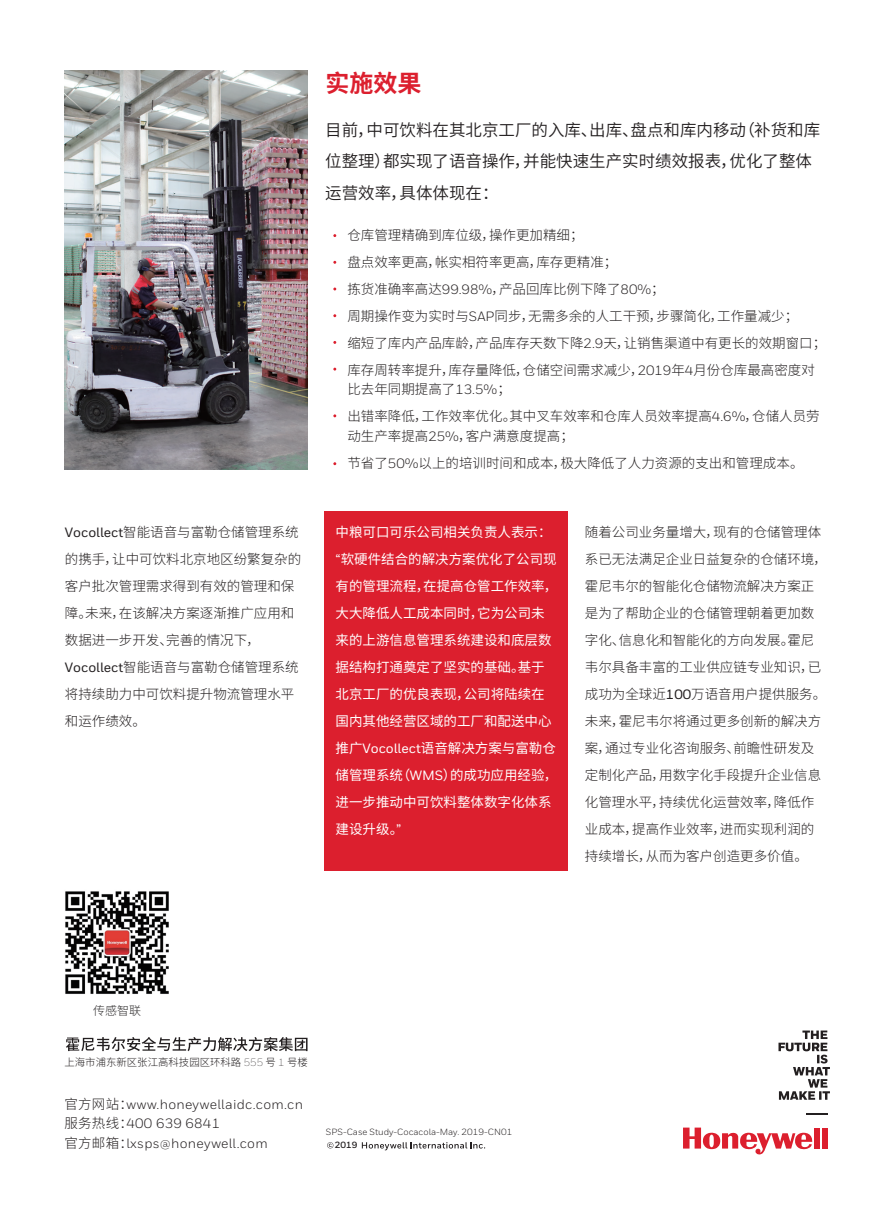
<style>
.page{position:relative;width:893px;height:1212px;background:#fff}
.page>*{position:absolute;margin:0;border:0;box-sizing:border-box;transform-origin:0 0}
.t1{font:700 24px "Source Han Sans CN";color:#dc1f2e}
.t2{font:16.5px/31.5px "Source Han Sans CN";color:#231f20}
.t3{font:300 13.5px/27px "Source Han Sans CN";color:#231f20}
.t4{font:13.5px/27px "Source Han Sans CN";color:#fff}
.t5{font:13.5px/19.5px "Honeywell Sans";letter-spacing:.02em;color:#231f20}
.t6{font:300 12px "Source Han Sans CN";color:#312f30}
.t7{font:300 10.35px "Source Han Sans CN";color:#231f20}
.t8{font:9px "Honeywell Sans";color:#231f20}
.t9{font:700 9px "Honeywell Sans";color:#231f20}
.s1{font-family:"Honeywell Sans";font-weight:500}
.s2{font-family:"Honeywell Sans";font-weight:400}
.s3{font-family:"Honeywell Sans"}
.s4{font-family:"Source Han Sans CN";font-weight:300}
</style>
<div class="page">
<div style="left:324px;top:511px;width:243px;height:359px;background:#dc1f2e"></div>
<svg style="left:327px;top:1142px;width:6px;height:6px"></svg>
<svg style="left:362px;top:1142px;width:123px;height:8px"></svg>
<img style="left:65px;top:891px;width:104px;height:103px">
<svg style="left:66px;top:1037px;width:242px;height:14px"></svg>
<svg style="left:806px;top:1113px;width:21px;height:1px"></svg>
<svg style="left:778px;top:1030px;width:52px;height:70px"></svg>
<svg style="left:683px;top:1127px;width:129px;height:28px"></svg>
<div style="left:814px;top:1127px;width:6px;height:21px;background:#dc1f2e"></div>
<div style="left:822px;top:1127px;width:5px;height:21px;background:#dc1f2e"></div>
<img style="left:65px;top:71px;width:242px;height:398px">
<p class="t3" style="left:65px;top:519px;width:238px"><span class="s1">Vocollect</span>智能语音与富勒仓储管理系统的携手，让中可饮料北京地区纷繁复杂的客户批次管理需求得到有效的管理和保障。未来，在该解决方案逐渐推广应用和数据进一步开发、完善的情况下，<br><span class="s1">Vocollect</span>智能语音与富勒仓储管理系统将持续助力中可饮料提升物流管理水平和运作绩效。</p>
<h1 class="t1" style="left:325px;top:70px;width:97px">实施效果</h1>
<p class="t2" style="left:325px;top:114px;width:496px">目前，中可饮料在其北京工厂的入库、出库、盘点和库内移动（补货和库位整理）都实现了语音操作，并能快速生产实时绩效报表，优化了整体运营效率，具体体现在：</p>
<p class="t3" style="left:347px;top:221px;width:480px">仓库管理精确到库位级，操作更加精细；<br>盘点效率更高，帐实相符率更高，库存更精准；<br>拣货准确率高达<span class="s2">99.98%</span>，产品回库比例下降了<span class="s2">80%</span>；<br>周期操作变为实时与<span class="s2">SAP</span>同步，无需多余的人工干预，步骤简化，工作量减少；<br>缩短了库内产品库龄，产品库存天数下降<span class="s2">2.9</span>天，让销售渠道中有更长的效期窗口；库存周转率提升，库存量降低，仓储空间需求减少，<span class="s2">2019</span>年<span class="s2">4</span>月份仓库最高密度对</p>
<p class="t3" style="left:347px;top:376px;width:474px">比去年同期提高了<span class="s2">13.5%</span>；<br>出错率降低，工作效率优化。其中叉车效率和仓库人员效率提高<span class="s2">4.6%</span>，仓储人员劳</p>
<p class="t3" style="left:347px;top:422px;width:458px">动生产率提高<span class="s2">25%</span>，客户满意度提高；<br>节省了<span class="s2">50%</span>以上的培训时间和成本，极大降低了人力资源的支出和管理成本。</p>
<p class="t4" style="left:336px;top:519px;width:223px">中粮可口可乐公司相关负责人表示：<span class="s1">“</span>软硬件结合的解决方案优化了公司现有的管理流程，在提高仓管工作效率，大大降低人工成本同时，它为公司未来的上游信息管理系统建设和底层数据结构打通奠定了坚实的基础。基于北京工厂的优良表现，公司将陆续在国内其他经营区域的工厂和配送中心推广<span class="s1">Vocollect</span>语音解决方案与富勒仓储管理系统（<span class="s1">WMS</span>）的成功应用经验，进一步推动中可饮料整体数字化体系建设升级。<span class="s1">”</span></p>
<p class="t3" style="left:585px;top:519px;width:244px">随着公司业务量增大，现有的仓储管理体系已无法满足企业日益复杂的仓储环境，霍尼韦尔的智能化仓储物流解决方案正是为了帮助企业的仓储管理朝着更加数字化、信息化和智能化的方向发展。霍尼韦尔具备丰富的工业供应链专业知识，已成功为全球近<span class="s1">100</span>万语音用户提供服务。未来，霍尼韦尔将通过更多创新的解决方案，通过专业化咨询服务、前瞻性研发及定制化产品，用数字化手段提升企业信息化管理水平，持续优化运营效率，降低作业成本，提高作业效率，进而实现利润的持续增长，从而为客户创造更多价值。</p>
<p class="t6" style="left:93px;top:1003px;width:49px">传感智联</p>
<p class="t7" style="left:64px;top:1056px;width:245px">上海市浦东新区张江高科技园区环科路 <span class="s3">555</span> 号 <span class="s3">1</span> 号楼</p>
<p class="t5" style="left:64px;top:1094px;width:240px"><span class="s4">官方网站：</span>www.honeywellaidc.com.cn<span class="s4">服务热线：</span>400 639 6841<br><span class="s4">官方邮箱：</span>lxsps@honeywell.com</p>
<p class="t8" style="left:326px;top:1127px;width:188px">SPS-Case Study-Cocacola-May. 2019-CN01</p>
<p class="t9" style="left:335px;top:1140px;width:24px">2019</p>
</div>
